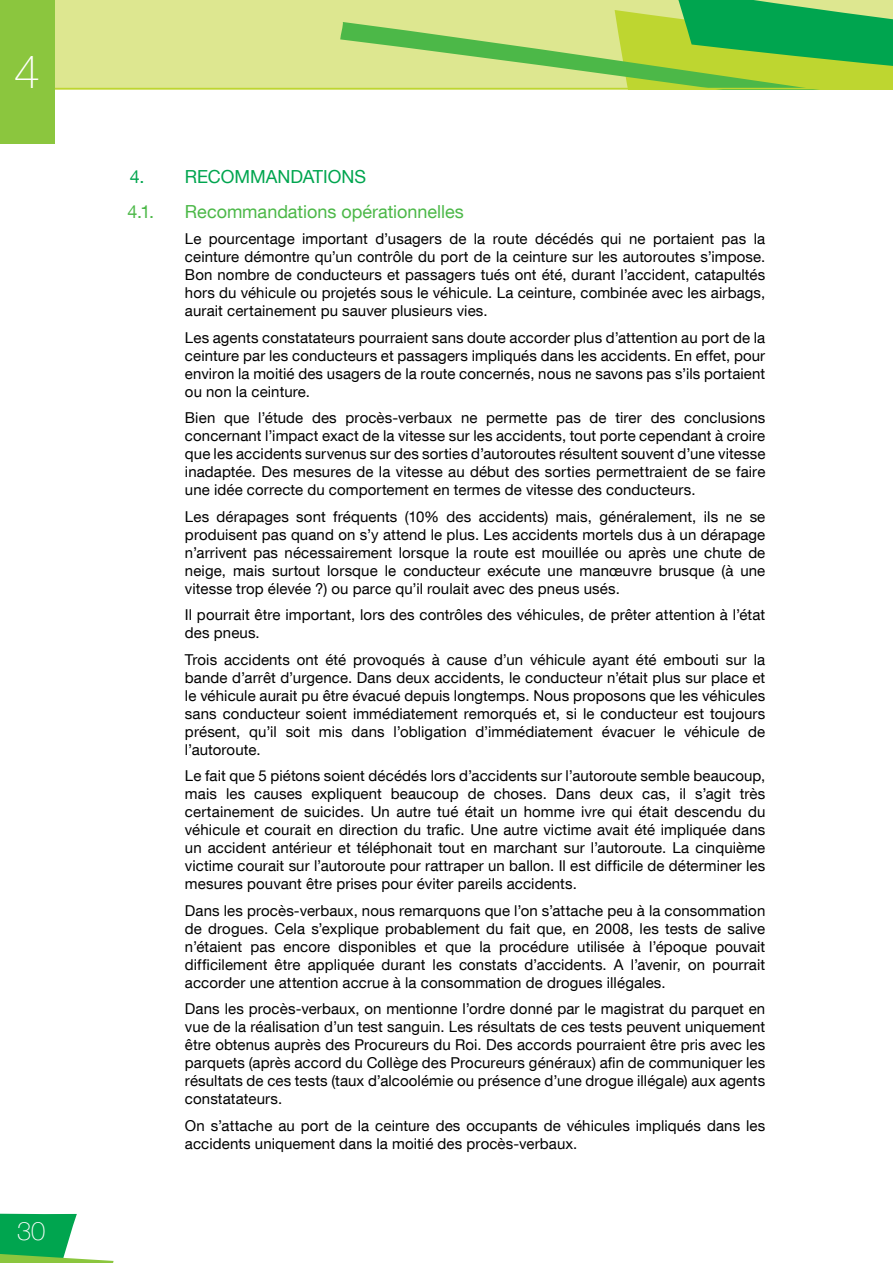
<style>
.page{position:relative;width:893px;height:1263px;background:#fff}
.page>*{position:absolute;margin:0;border:0;box-sizing:border-box;transform-origin:0 0}
.nummerboven{font:100 46.5px "Helvetica Neue LT Com";color:#fff}
.paginanummer{font:100 25.5px "Helvetica Neue LT Com";color:#fff}
.Niveau2_nummering{font:18px "Helvetica Neue LT Com";color:#4cb848}
.Niveau1_nummering{font:18px "Helvetica Neue LT Com";letter-spacing:-.005em;color:#00a54f}
.basistekst{font:15px/18px "Helvetica Neue LT Com";letter-spacing:.005em;color:#000;text-align:justify}
</style>
<div class="page">
<svg style="left:0;top:1213px;width:114px;height:50px"></svg>
<div style="left:0;top:0;width:893px;height:89px;background:#dde790"></div>
<svg style="left:340px;top:22px;width:185px;height:66px"></svg>
<svg style="left:525px;top:0;width:368px;height:88px"></svg>
<hr style="left:0;top:88px;width:893px;height:1px;background:#bed630">
<div style="left:0;top:0;width:54px;height:144px;background:#8bc63e"></div>
<p class="nummerboven" style="left:14px;top:44px;width:27px">4</p>
<p class="paginanummer" style="left:17px;top:1216px;width:30px">30</p>
<p class="Niveau1_nummering" style="left:130px;top:166px;width:238px">4. RECOMMANDATIONS</p>
<p class="Niveau2_nummering" style="left:128px;top:200px;width:28px">4.1.</p>
<p class="Niveau2_nummering" style="left:185px;top:200px;width:280px">Recommandations opérationnelles</p>
<p class="basistekst" style="left:185px;top:229px;width:582px">Le pourcentage important d’usagers de la route décédés qui ne portaient pas la ceinture démontre qu’un contrôle du port de la ceinture sur les autoroutes s’impose.<br>Bon nombre de conducteurs et passagers tués ont été, durant l’accident, catapultés hors du véhicule ou projetés sous le véhicule. La ceinture, combinée avec les airbags, aurait certainement pu sauver plusieurs vies.</p>
<p class="basistekst" style="left:185px;top:328px;width:582px">Les agents constatateurs pourraient sans doute accorder plus d’attention au port de la ceinture par les conducteurs et passagers impliqués dans les accidents. En effet, pour environ la moitié des usagers de la route concernés, nous ne savons pas s’ils portaient ou non la ceinture.</p>
<p class="basistekst" style="left:185px;top:408px;width:582px">Bien que l’étude des procès-verbaux ne permette pas de tirer des conclusions concernant l’impact exact de la vitesse sur les accidents, tout porte cependant à croire que les accidents survenus sur des sorties d’autoroutes résultent souvent d’une vitesse inadaptée. Des mesures de la vitesse au début des sorties permettraient de se faire une idée correcte du comportement en termes de vitesse des conducteurs.</p>
<p class="basistekst" style="left:185px;top:507px;width:582px">Les dérapages sont fréquents (10% des accidents) mais, généralement, ils ne se produisent pas quand on s’y attend le plus. Les accidents mortels dus à un dérapage n’arrivent pas nécessairement lorsque la route est mouillée ou après une chute de neige, mais surtout lorsque le conducteur exécute une manœuvre brusque (à une vitesse trop élevée ?) ou parce qu’il roulait avec des pneus usés.</p>
<p class="basistekst" style="left:185px;top:605px;width:582px">Il pourrait être important, lors des contrôles des véhicules, de prêter attention à l’état des pneus.</p>
<p class="basistekst" style="left:185px;top:650px;width:582px">Trois accidents ont été provoqués à cause d’un véhicule ayant été embouti sur la bande d’arrêt d’urgence. Dans deux accidents, le conducteur n’était plus sur place et le véhicule aurait pu être évacué depuis longtemps. Nous proposons que les véhicules sans conducteur soient immédiatement remorqués et, si le conducteur est toujours présent, qu’il soit mis dans l’obligation d’immédiatement évacuer le véhicule de l’autoroute.</p>
<p class="basistekst" style="left:185px;top:766px;width:582px">Le fait que 5 piétons soient décédés lors d’accidents sur l’autoroute semble beaucoup, mais les causes expliquent beaucoup de choses. Dans deux cas, il s’agit très certainement de suicides. Un autre tué était un homme ivre qui était descendu du véhicule et courait en direction du trafic. Une autre victime avait été impliquée dans un accident antérieur et téléphonait tout en marchant sur l’autoroute. La cinquième victime courait sur l’autoroute pour rattraper un ballon. Il est difficile de déterminer les mesures pouvant être prises pour éviter pareils accidents.</p>
<p class="basistekst" style="left:185px;top:901px;width:582px">Dans les procès-verbaux, nous remarquons que l’on s’attache peu à la consommation de drogues. Cela s’explique probablement du fait que, en 2008, les tests de salive n’étaient pas encore disponibles et que la procédure utilisée à l’époque pouvait difficilement être appliquée durant les constats d’accidents. A l’avenir, on pourrait accorder une attention accrue à la consommation de drogues illégales.</p>
<p class="basistekst" style="left:185px;top:999px;width:582px">Dans les procès-verbaux, on mentionne l’ordre donné par le magistrat du parquet en vue de la réalisation d’un test sanguin. Les résultats de ces tests peuvent uniquement être obtenus auprès des Procureurs du Roi. Des accords pourraient être pris avec les parquets (après accord du Collège des Procureurs généraux) afin de communiquer les résultats de ces tests (taux d’alcoolémie ou présence d’une drogue illégale) aux agents constatateurs.</p>
<p class="basistekst" style="left:185px;top:1116px;width:582px">On s’attache au port de la ceinture des occupants de véhicules impliqués dans les accidents uniquement dans la moitié des procès-verbaux.</p>
</div>
